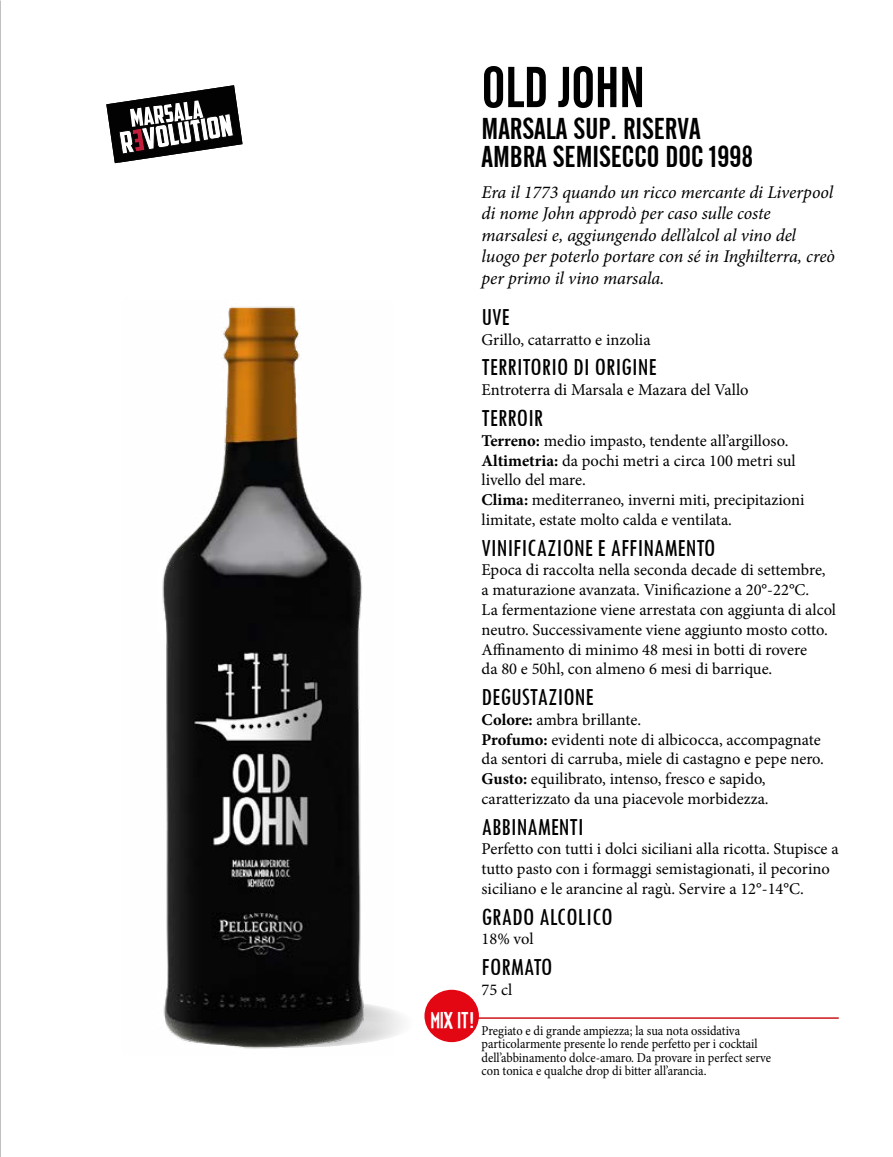
<style>
.page{position:relative;width:893px;height:1157px;background:#fff}
.page>*{position:absolute;margin:0;border:0;box-sizing:border-box;transform-origin:0 0}
.t1{font:57px "Alternate Gothic No 2 BT";letter-spacing:-.01em;color:#000}
.t2{font:30px/28.5px "Alternate Gothic No 2 BT";color:#000}
.t3{font:500 condensed 25.5px "Tw Cen";color:#000}
.t4{font:italic 18px/21.6px "Minion Pro";letter-spacing:-.005em;color:#000}
.t5{font:18px "Fiesta";color:#fff}
.t6{font:16.5px/19.8px "Minion Pro";color:#000}
.t7{font:13.5px/13.5px "Minion Pro";color:#000;scale:.92 1}
.s1{font-family:"Bebas Neue";font-size:22.5px}
.s2{font-weight:700}
</style>
<div class="page">
<img style="left:162px;top:306px;width:231px;height:743px">
<svg style="left:106px;top:85px;width:137px;height:78px"></svg>
<hr style="left:463px;top:1017px;width:376px;height:1px;background:#cd1719">
<div style="left:424px;top:989px;width:55px;height:53px;background:#e30613;border-radius:50%"></div>
<h1 class="t1" style="left:482px;top:56px;width:165px">OLD JOHN</h1>
<h2 class="t2" style="left:482px;top:115px;width:273px">MARSALA SUP. RISERVA<br>AMBRA SEMISECCO DOC 1998</h2>
<p class="t4" style="left:482px;top:181px;width:355px">Era il 1773 quando un ricco mercante di Liverpool di nome John approdò per caso sulle coste marsalesi e, aggiungendo dell’alcol al vino del luogo per poterlo portare con sé in Inghilterra, creò per primo il vino marsala.</p>
<p class="t5" style="left:431px;top:1009px;width:45px">MIX IT<span class="s1">!</span></p>
<h3 class="t3" style="left:482px;top:302px;width:30px">UVE</h3>
<p class="t6" style="left:482px;top:330px;width:171px">Grillo, catarratto e inzolia</p>
<h3 class="t3" style="left:482px;top:352px;width:177px">TERRITORIO DI ORIGINE</h3>
<p class="t6" style="left:482px;top:380px;width:268px">Entroterra di Marsala e Mazara del Vallo</p>
<h3 class="t3" style="left:482px;top:402px;width:63px">TERROIR</h3>
<p class="t6" style="left:482px;top:430px;width:324px"><span class="s2">Terreno:</span> medio impasto, tendente all’argilloso.<br><span class="s2">Altimetria:</span> da pochi metri a circa 100 metri sul livello del mare.<br><span class="s2">Clima:</span> mediterraneo, inverni miti, precipitazioni limitate, estate molto calda e ventilata.</p>
<h3 class="t3" style="left:482px;top:532px;width:236px">VINIFICAZIONE E AFFINAMENTO</h3>
<p class="t6" style="left:482px;top:560px;width:356px">Epoca di raccolta nella seconda decade di settembre, a maturazione avanzata. Vinificazione a 20°-22°C.<br>La fermentazione viene arrestata con aggiunta di alcol neutro. Successivamente viene aggiunto mosto cotto.<br>Affinamento di minimo 48 mesi in botti di rovere<br>da 80 e 50hl, con almeno 6 mesi di barrique.</p>
<h3 class="t3" style="left:482px;top:681px;width:114px">DEGUSTAZIONE</h3>
<p class="t6" style="left:482px;top:709px;width:344px"><span class="s2">Colore:</span> ambra brillante.<br><span class="s2">Profumo:</span> evidenti note di albicocca, accompagnate da sentori di carruba, miele di castagno e pepe nero.<br><span class="s2">Gusto:</span> equilibrato, intenso, fresco e sapido, caratterizzato da una piacevole morbidezza.</p>
<h3 class="t3" style="left:482px;top:811px;width:104px">ABBINAMENTI</h3>
<p class="t6" style="left:482px;top:839px;width:359px">Perfetto con tutti i dolci siciliani alla ricotta. Stupisce a tutto pasto con i formaggi semistagionati, il pecorino siciliano e le arancine al ragù. Servire a 12°-14°C.</p>
<h3 class="t3" style="left:482px;top:901px;width:133px">GRADO ALCOLICO</h3>
<p class="t6" style="left:482px;top:929px;width:54px">18% vol</p>
<h3 class="t3" style="left:482px;top:951px;width:73px">FORMATO</h3>
<p class="t6" style="left:482px;top:979px;width:32px">75 cl</p>
<p class="t7" style="left:482px;top:1023px;width:316px">Pregiato e di grande ampiezza; la sua nota ossidativa particolarmente presente lo rende perfetto per i cocktail dell’abbinamento dolce-amaro. Da provare in perfect serve con tonica e qualche drop di bitter all’arancia.</p>
</div>
